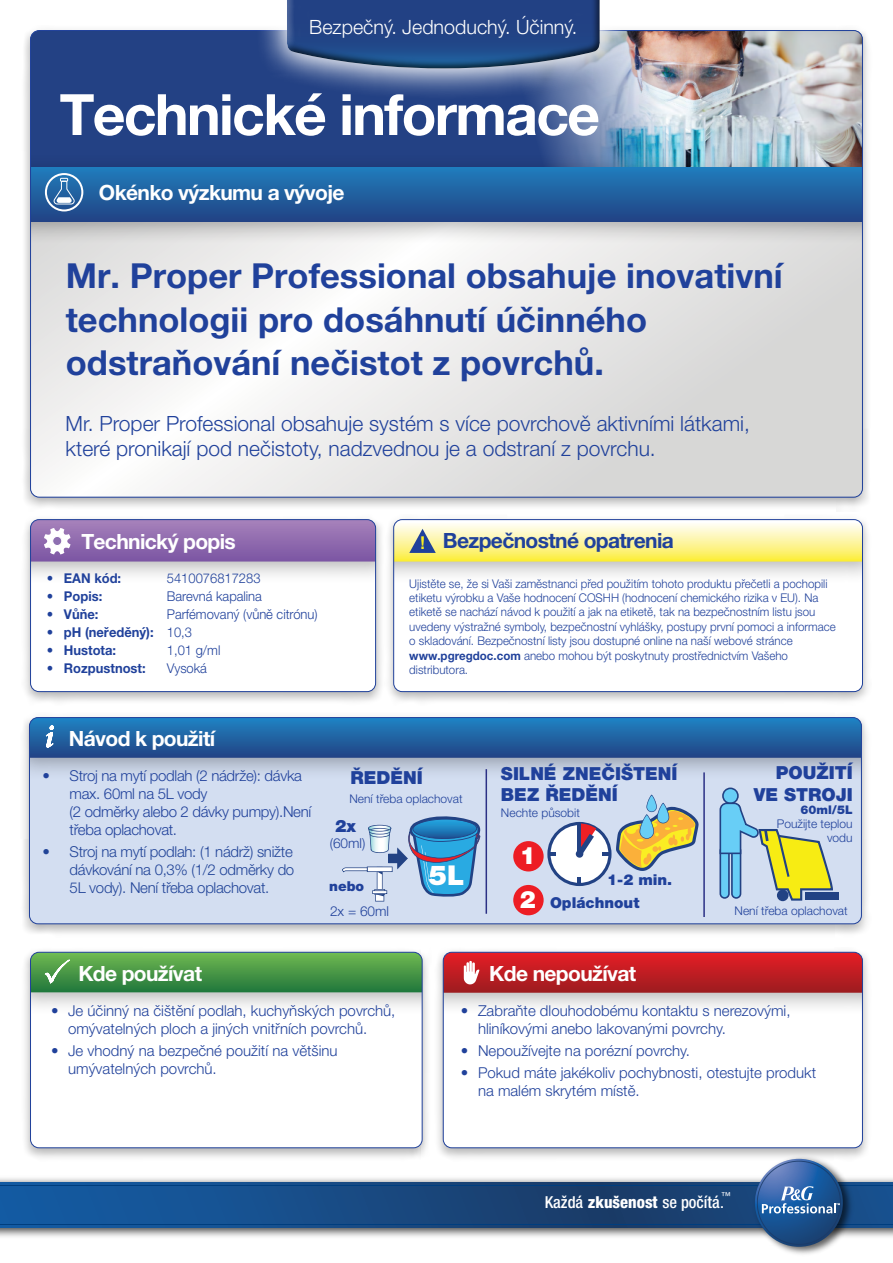
<style>
.page{position:relative;width:893px;height:1263px;background:#fff}
.page>*{position:absolute;margin:0;border:0;box-sizing:border-box;transform-origin:0 0}
.t1{font:700 57px "Helvetica Neue LT Pro";letter-spacing:-.03em;color:#fff}
.t2{font:700 34.5px/43.5px "Helvetica Neue LT Pro";color:#20419b}
.t3{font:900 27.45px "Helvetica Neue LT Pro";color:#fff}
.t4{font:900 24px "Helvetica Neue LT Pro";color:#fff}
.t5{font:300 21px/25.2px "Helvetica Neue LT Pro";color:#20419b}
.t6{font:700 21px "Helvetica Neue LT Pro";letter-spacing:-.03em;color:#fff}
.t7{font:700 21px "Helvetica Neue LT Pro";letter-spacing:-.03em;color:#20419b}
.t8{font:300 19.65px "Helvetica Neue LT Pro";color:#fff}
.t9{font:900 18px/21.6px "Helvetica Neue LT Pro";color:#20419b}
.t10{font:900 17.1px "Helvetica Neue LT Pro";color:#20419b}
.t11{font:500 condensed 16.5px "Helvetica Neue LT Pro";color:#fff}
.t12{font:300 15px/18px "Helvetica Neue LT Pro";color:#20419b}
.t13{font:300 15px/18px "Helvetica Neue LT Pro";letter-spacing:-.02em;color:#20419b}
.t14{font:300 15px/18px "Helvetica Neue LT Pro";letter-spacing:-.02em;color:#214498;text-align:justify}
.t15{font:900 15px "Helvetica Neue LT Pro";color:#20419b}
.t16{font:300 13.65px "Helvetica Neue LT Pro";color:#20419b}
.t17{font:900 13.65px "Helvetica Neue LT Pro";color:#20419b}
.t18{font:300 13.5px "Helvetica Neue LT Pro";color:#20419b;scale:.96 1}
.t19{font:700 13.5px "Helvetica Neue LT Pro";color:#20419b;scale:.96 1}
.t20{font:300 12px/14.4px "Helvetica Neue LT Pro";color:#20419b;scale:.96 1}
.t21{font:300 12px/14.4px "Helvetica Neue LT Pro";color:#20419b;text-align:right}
.t22{font:900 12px "Helvetica Neue LT Pro";color:#20419b}
.t23{font:9.6px "Helvetica Neue LT Pro";color:#fff}
.s1{font-family:"Arial";font-size:17.55px;color:#fcee20}
.s2{font-weight:700}
.s3{font-weight:300}
.s4{font-size:24px;color:#fff}
.s5{font-weight:800}
.s6{font-weight:400;font-stretch:normal}
</style>
<div class="page">
<div style="left:21px;top:25px;width:851px;height:486px;background:#000;opacity:.3"></div>
<div style="left:31px;top:31px;width:831px;height:466px;background:#234184;border-radius:9px"></div>
<svg style="left:31px;top:245px;width:831px;height:252px;background:#e8e7e7"></svg>
<img style="left:532px;top:31px;width:330px;height:121px">
<div style="left:31px;top:152px;width:831px;height:93px;background:#000;opacity:.3"></div>
<div style="left:31px;top:167px;width:831px;height:54px;background:linear-gradient(to bottom,#217ebd,#224586)"></div>
<svg style="left:52px;top:178px;width:23px;height:27px"></svg>
<div style="left:45px;top:173px;width:38px;height:38px;border:2px solid #fff;border-radius:50%"></div>
<svg style="left:0;top:1182px;width:893px;height:46px;background:#174a83"></svg>
<hr style="left:0;top:1185px;width:893px;height:1px;background:#003e7e">
<hr style="left:0;top:1224px;width:893px;height:1px;background:#003e7e">
<img style="left:751px;top:1162px;width:106px;height:92px">
<svg style="left:755px;top:1159px;width:88px;height:88px;background:#295894"></svg>
<svg style="left:762px;top:1185px;width:78px;height:28px;background:#517fb4"></svg>
<svg style="left:255px;top:25px;width:377px;height:74px"></svg>
<div style="left:280px;top:0;width:330px;height:69px;background:#000;opacity:.75"></div>
<div style="left:21px;top:514px;width:364px;height:191px;background:#000;opacity:.3"></div>
<div style="left:31px;top:520px;width:345px;height:172px;background:#fff;border-radius:9px"></div>
<div style="left:31px;top:520px;width:345px;height:65px;background:#000;opacity:.3"></div>
<div style="left:30px;top:519px;width:346px;height:173px;border:1px solid #20419b;border-radius:9px"></div>
<div style="left:384px;top:514px;width:488px;height:191px;background:#000;opacity:.3"></div>
<div style="left:394px;top:520px;width:468px;height:172px;background:#fff;border-radius:9px"></div>
<div style="left:394px;top:520px;width:468px;height:65px;background:#000;opacity:.3"></div>
<div style="left:393px;top:519px;width:470px;height:173px;border:1px solid #20419b;border-radius:9px"></div>
<svg style="left:31px;top:520px;width:345px;height:41px;background:#936fb0"></svg>
<div style="left:53px;top:536px;width:9px;height:9px;background:#8e6fb1;border-radius:50%"></div>
<div style="left:52px;top:536px;width:10px;height:10px;border:1px solid #fff;border-radius:50%"></div>
<svg style="left:394px;top:520px;width:468px;height:41px;background:#f8f2a4"></svg>
<div style="left:21px;top:947px;width:410px;height:215px;background:#000;opacity:.3"></div>
<div style="left:31px;top:952px;width:391px;height:196px;background:#fff;border-radius:9px"></div>
<div style="left:31px;top:952px;width:391px;height:63px;background:#000;opacity:.3"></div>
<div style="left:434px;top:947px;width:438px;height:215px;background:#000;opacity:.3"></div>
<div style="left:443px;top:952px;width:419px;height:196px;background:#fff;border-radius:9px"></div>
<div style="left:443px;top:952px;width:419px;height:64px;background:#000;opacity:.3"></div>
<svg style="left:31px;top:952px;width:391px;height:40px;background:#499749"></svg>
<svg style="left:443px;top:952px;width:419px;height:41px;background:#be2229"></svg>
<div style="left:20px;top:712px;width:851px;height:226px;background:#000;opacity:.3"></div>
<div style="left:29px;top:717px;width:832px;height:207px;background:#d3def1;border-radius:9px"></div>
<div style="left:29px;top:717px;width:832px;height:64px;background:#000;opacity:.3"></div>
<svg style="left:29px;top:717px;width:832px;height:41px;background:#2162a3"></svg>
<div style="left:805px;top:892px;width:34px;height:7px;background:#224284"></div>
<svg style="left:719px;top:787px;width:114px;height:114px"></svg>
<svg style="left:343px;top:816px;width:137px;height:85px"></svg>
<svg style="left:547px;top:794px;width:151px;height:92px"></svg>
<div style="left:513px;top:841px;width:31px;height:30px;background:#ed1d24;border-radius:50%"></div>
<div style="left:513px;top:885px;width:31px;height:30px;background:#ed1d24;border-radius:50%"></div>
<hr style="left:486px;top:769px;width:1px;height:145px;background:#2b3085">
<hr style="left:703px;top:772px;width:2px;height:145px;background:#2b3085">
<h3 class="t8" style="left:309px;top:15px;width:270px">Bezpečný. Jednoduchý. Účinný.</h3>
<h1 class="t1" style="left:60px;top:79px;width:542px">Technické informace</h1>
<h3 class="t6" style="left:99px;top:180px;width:247px">Okénko výzkumu a vývoje</h3>
<h2 class="t2" style="left:66px;top:253px;width:718px">Mr. Proper Professional obsahuje inovativní technologii pro dosáhnutí účinného odstraňování nečistot z povrchů.</h2>
<h3 class="t5" style="left:66px;top:410px;width:686px">Mr. Proper Professional obsahuje systém s více povrchově aktivními látkami, které pronikají pod nečistoty, nadzvednou je a odstraní z povrchu.</h3>
<h3 class="t6" style="left:81px;top:528px;width:156px">Technický popis</h3>
<h3 class="t7" style="left:420px;top:528px;width:256px"><span class="s1">!</span> Bezpečnostné opatrenia</h3>
<p class="t20" style="left:409px;top:576px;width:446px">Ujistěte se, že si Vaši zaměstnanci před použitím tohoto produktu přečetli a pochopili etiketu výrobku a Vaše hodnocení COSHH (hodnocení chemického rizika v EU). Na etiketě se nachází návod k použití a jak na etiketě, tak na bezpečnostním listu jsou uvedeny výstražné symboly, bezpečnostní vyhlášky, postupy první pomoci a informace o skladování. Bezpečnostní listy jsou dostupné online na naší webové stránce <span class="s2">www.pgregdoc.com</span> anebo mohou být poskytnuty prostřednictvím Vašeho distributora.</p>
<p class="t19" style="left:47px;top:570px;width:79px">• EAN kód:</p>
<p class="t18" style="left:167px;top:570px;width:99px">5410076817283</p>
<p class="t19" style="left:47px;top:588px;width:59px">• Popis:</p>
<p class="t18" style="left:167px;top:588px;width:101px">Barevná kapalina</p>
<p class="t19" style="left:47px;top:606px;width:55px">• Vůňe:</p>
<p class="t18" style="left:167px;top:606px;width:159px">Parfémovaný (vůně citrónu)</p>
<p class="t19" style="left:47px;top:624px;width:153px">• pH (neředěný): <span class="s3">10,3</span></p>
<p class="t19" style="left:47px;top:642px;width:74px">• Hustota:</p>
<p class="t18" style="left:167px;top:642px;width:57px">1,01 g/ml</p>
<p class="t19" style="left:47px;top:660px;width:104px">• Rozpustnost:</p>
<p class="t18" style="left:167px;top:660px;width:43px">Vysoká</p>
<h3 class="t6" style="left:69px;top:725px;width:148px">Návod k použití</h3>
<p class="t13" style="left:70px;top:766px;width:243px;text-indent:-27px">• Stroj na mytí podlah (2 nádrže): dávka max. 60ml na 5L vody<br>(2 odměrky alebo 2 dávky pumpy).Není třeba oplachovat.</p>
<p class="t14" style="left:70px;top:843px;width:226px;text-indent:-27px">• Stroj na mytí podlah: (1 nádrž) snižte dávkování na 0,3% (1/2 odměrky do 5L vody). Není třeba oplachovat.</p>
<h3 class="t9" style="left:351px;top:767px;width:74px">ŘEDĚNÍ</h3>
<p class="t21" style="left:349px;top:791px;width:115px">Není třeba oplachovat</p>
<h3 class="t10" style="left:335px;top:816px;width:22px">2x</h3>
<p class="t16" style="left:330px;top:835px;width:37px">(60ml)</p>
<p class="t17" style="left:329px;top:878px;width:36px">nebo</p>
<p class="t16" style="left:330px;top:903px;width:61px">2x = 60ml</p>
<h3 class="t3" style="left:429px;top:859px;width:37px">5L</h3>
<h3 class="t9" style="left:501px;top:762px;width:178px">SILNÉ ZNEČIŠTENÍ<br>BEZ ŘEDĚNÍ</h3>
<p class="t21" style="left:501px;top:805px;width:80px">Nechte působit</p>
<h3 class="t4" style="left:520px;top:841px;width:18px">1</h3>
<p class="t15" style="left:520px;top:894px;width:121px"><span class="s4">2</span> Opláchnout</p>
<p class="t15" style="left:607px;top:870px;width:67px">1-2 min.</p>
<h3 class="t9" style="left:754px;top:762px;width:101px;text-align:right">POUŽITÍ<br>VE STROJI</h3>
<p class="t22" style="left:800px;top:803px;width:54px">60ml/5L</p>
<p class="t21" style="left:777px;top:816px;width:77px">Použijte teplou vodu</p>
<p class="t21" style="left:734px;top:903px;width:115px">Není třeba oplachovat</p>
<h3 class="t6" style="left:78px;top:961px;width:125px">Kde používat</h3>
<h3 class="t6" style="left:489px;top:960px;width:148px">Kde nepoužívat</h3>
<p class="t12" style="left:68px;top:1001px;width:329px;text-indent:-17px">• Je účinný na čištění podlah, kuchyňských povrchů, omývatelných ploch a jiných vnitřních povrchů.</p>
<p class="t12" style="left:68px;top:1041px;width:271px;text-indent:-17px">• Je vhodný na bezpečné použití na většinu umývatelných povrchů.</p>
<p class="t12" style="left:478px;top:1001px;width:314px;text-indent:-17px">• Zabraňte dlouhodobému kontaktu s nerezovými, hliníkovými anebo lakovanými povrchy.</p>
<p class="t12" style="left:461px;top:1041px;width:231px">• Nepoužívejte na porézní povrchy.</p>
<p class="t12" style="left:478px;top:1064px;width:340px;text-indent:-17px">• Pokud máte jakékoliv pochybnosti, otestujte produkt na malém skrytém místě.</p>
<p class="t23" style="left:721px;top:1190px;width:11px">™</p>
<h3 class="t11" style="left:545px;top:1192px;width:181px">Každá <span class="s5">zkušenost</span> se počítá<span class="s6">.</span></h3>
</div>
